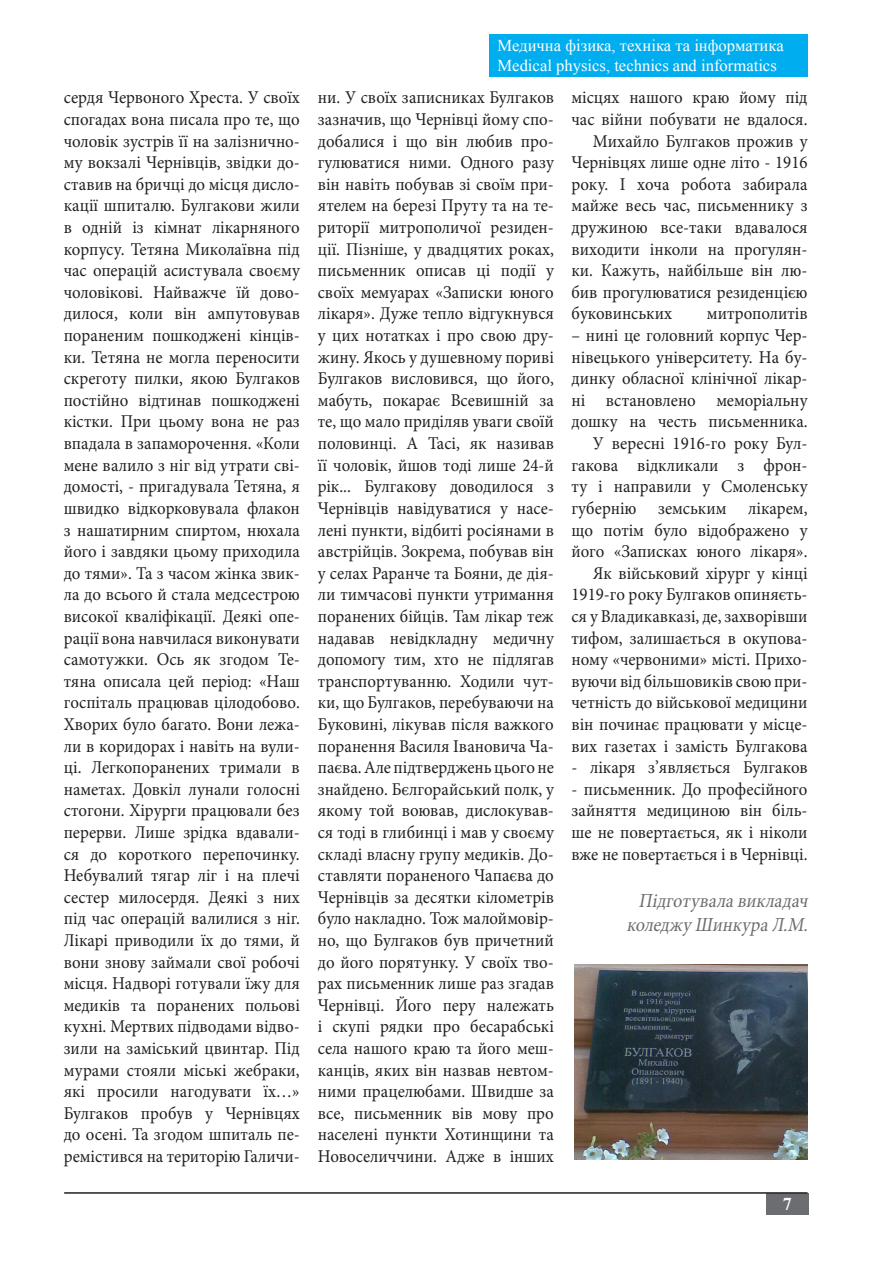
<style>
.page{position:relative;width:893px;height:1263px;background:#fff}
.page>*{position:absolute;margin:0;border:0;box-sizing:border-box;transform-origin:0 0}
.t1{font:italic 19.8px "Minion Pro";color:#6c6d70;scale:.91 1}
.t2{font:18px/21.6px "Minion Pro";color:#231f20;text-align:justify;scale:.94 1}
.t3{font:700 18px "Times New Roman";color:#fff}
.t4{font:16.5px/19.8px "Times New Roman";color:#fff}
</style>
<div class="page">
<div style="left:766px;top:1194px;width:43px;height:21px;background:#6c6d70"></div>
<hr style="left:64px;top:1192px;width:743px;height:2px;background:#231f20">
<div style="left:489px;top:34px;width:319px;height:43px;background:#00aeef"></div>
<img style="left:575px;top:964px;width:232px;height:195px">
<p class="t4" style="left:497px;top:35px;width:288px">Медична фізика, техніка та інформатика<br>Medical physics, technics and informatics</p>
<p class="t2" style="left:64px;top:87px;width:253px">сердя Червоного Хреста. У своїх спогадах вона писала про те, що чоловік зустрів її на залізнично&shy;му вокзалі Чернівців, звідки до&shy;ставив на бричці до місця дисло&shy;кації шпиталю. Булгакови жили в одній із кімнат лікарняного корпусу. Тетяна Миколаївна під час операцій асистувала своєму чоловікові. Найважче їй дово&shy;дилося, коли він ампутовував пораненим пошкоджені кінців&shy;ки. Тетяна не могла переносити скреготу пилки, якою Булгаков постійно відтинав пошкоджені кістки. При цьому вона не раз впадала в запаморочення. «Коли мене валило з ніг від утрати сві&shy;домості, - пригадувала Тетяна, я швидко відкорковувала флакон з нашатирним спиртом, нюхала його і завдяки цьому приходила до тями». Та з часом жінка звик&shy;ла до всього й стала медсестрою високої кваліфікації. Деякі опе&shy;рації вона навчилася виконувати самотужки. Ось як згодом Те&shy;тяна описала цей період: «Наш госпіталь працював цілодобово.<br>Хворих було багато. Вони лежа&shy;ли в коридорах і навіть на вули&shy;ці. Легкопоранених тримали в наметах. Довкіл лунали голосні стогони. Хірурги працювали без перерви. Лише зрідка вдавали&shy;ся до короткого перепочинку.<br>Небувалий тягар ліг і на плечі сестер милосердя. Деякі з них під час операцій валилися з ніг.<br>Лікарі приводили їх до тями, й вони знову займали свої робочі місця. Надворі готували їжу для медиків та поранених польові кухні. Мертвих підводами відво&shy;зили на заміський цвинтар. Під мурами стояли міські жебраки, які просили нагодувати їх…» Булгаков пробув у Чернівцях до осені. Та згодом шпиталь пе&shy;ремістився на територію Галичи-</p>
<p class="t2" style="left:318px;top:87px;width:253px">ни. У своїх записниках Булгаков зазначив, що Чернівці йому спо&shy;добалися і що він любив про&shy;гулюватися ними. Одного разу він навіть побував зі своїм при&shy;ятелем на березі Пруту та на те&shy;риторії митрополичої резиден&shy;ції. Пізніше, у двадцятих роках, письменник описав ці події у своїх мемуарах «Записки юного лікаря». Дуже тепло відгукнувся у цих нотатках і про свою дру&shy;жину. Якось у душевному пориві Булгаков висловився, що його, мабуть, покарає Всевишній за те, що мало приділяв уваги своїй половинці. А Тасі, як називав її чоловік, йшов тоді лише 24-й рік... Булгакову доводилося з Чернівців навідуватися у насе&shy;лені пункти, відбиті росіянами в австрійців. Зокрема, побував він у селах Раранче та Бояни, де дія&shy;ли тимчасові пункти утримання поранених бійців. Там лікар теж надавав невідкладну медичну допомогу тим, хто не підлягав транспортуванню. Ходили чут&shy;ки, що Булгаков, перебуваючи на Буковині, лікував після важкого поранення Василя Івановича Ча&shy;паєва. Але підтверджень цього не знайдено. Бєлгорайський полк, у якому той воював, дислокував&shy;ся тоді в глибинці і мав у своєму складі власну групу медиків. До&shy;ставляти пораненого Чапаєва до Чернівців за десятки кілометрів було накладно. Тож малоймовір&shy;но, що Булгаков був причетний до його порятунку. У своїх тво&shy;рах письменник лише раз згадав Чернівці. Його перу належать і скупі рядки про бесарабські села нашого краю та його меш&shy;канців, яких він назвав невтом&shy;ними працелюбами. Швидше за все, письменник вів мову про населені пункти Хотинщини та Новоселиччини. Адже в інших</p>
<p class="t2" style="left:571px;top:87px;width:253px">місцях нашого краю йому під час війни побувати не вдалося.</p>
<p class="t2" style="left:571px;top:130px;width:253px;text-indent:21px">Михайло Булгаков прожив у Чернівцях лише одне літо - 1916 року. І хоча робота забирала майже весь час, письменнику з дружиною все-таки вдавалося виходити інколи на прогулян&shy;ки. Кажуть, найбільше він лю&shy;бив прогулюватися резиденцією буковинських</p>
<p class="t2" style="left:707px;top:303px;width:109px">митрополитів</p>
<p class="t2" style="left:571px;top:325px;width:253px">– нині це головний корпус Чер&shy;нівецького університету. На бу&shy;динку обласної клінічної лікар&shy;ні встановлено меморіальну дошку на честь письменника.</p>
<p class="t2" style="left:571px;top:433px;width:253px;text-indent:21px">У вересні 1916-го року Бул&shy;гакова відкликали з фрон&shy;ту і направили у Смоленську губернію земським лікарем, що потім було відображено у його «Записках юного лікаря».</p>
<p class="t2" style="left:571px;top:562px;width:253px;text-indent:21px">Як військовий хірург у кінці 1919-го року Булгаков опиняєть&shy;ся у Владикавказі, де, захворівши тифом, залишається в окупова&shy;ному «червоними» місті. Прихо&shy;вуючи від більшовиків свою при&shy;четність до військової медицини він починає працювати у місце&shy;вих газетах і замість Булгакова</p>
<p class="t2" style="left:571px;top:757px;width:253px">- лікаря з’являється Булгаков</p>
<p class="t2" style="left:571px;top:778px;width:253px">- письменник. До професійного зайняття медициною він біль&shy;ше не повертається, як і ніколи вже не повертається і в Чернівці.</p>
<p class="t1" style="left:638px;top:887px;width:192px">Підготувалавикладач</p>
<p class="t1" style="left:626px;top:911px;width:206px">коледжуШинкураЛ.М.</p>
<p class="t3" style="left:783px;top:1192px;width:10px">7</p>
</div>
